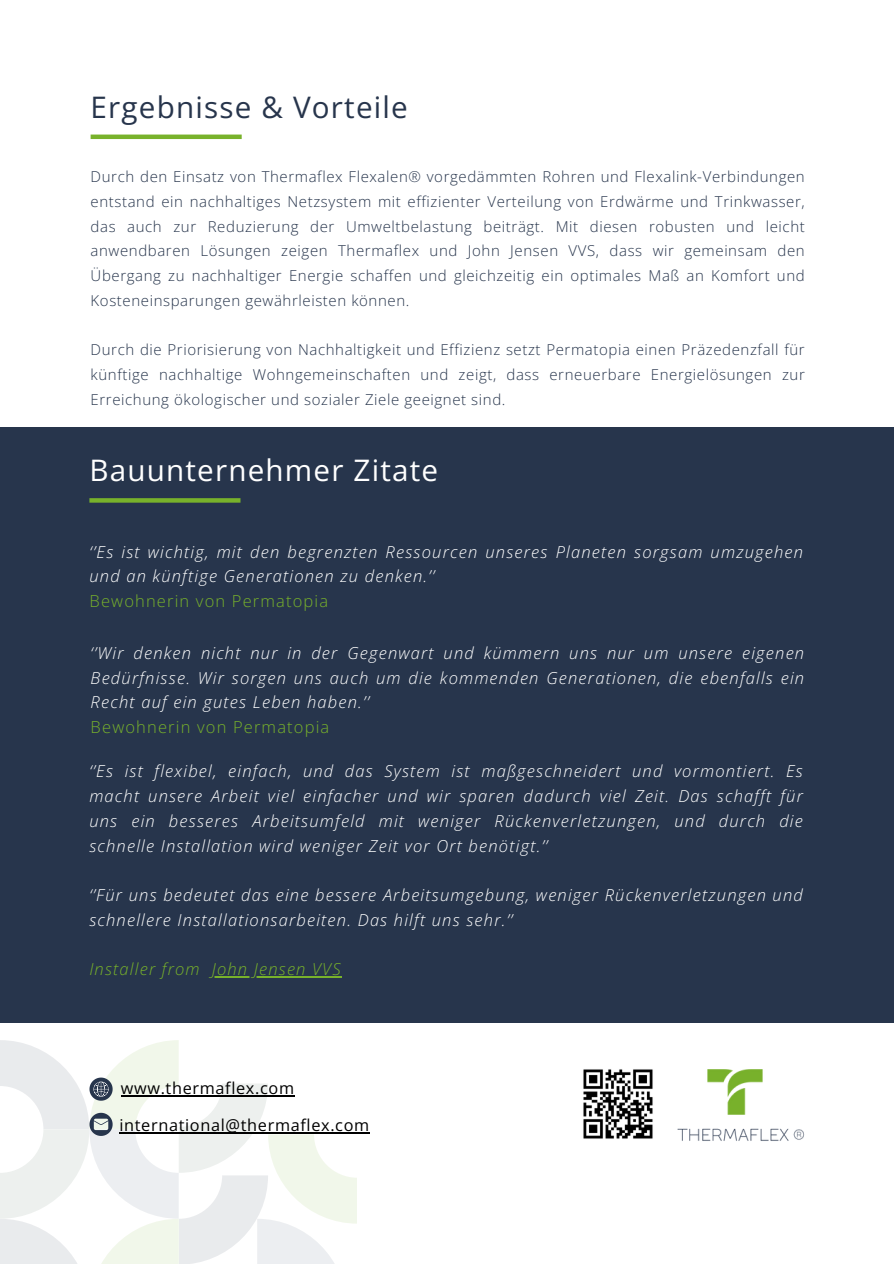
<style>
.page{position:relative;width:894px;height:1264px;background:#fff}
.page>*{position:absolute;margin:0;border:0;box-sizing:border-box;transform-origin:0 0}
.t1{font:29.7px "Open Sans";letter-spacing:.04em;color:#fff}
.t2{font:29.7px "Open Sans";letter-spacing:.04em;color:#27354c}
.t3{font:italic 300 16.5px/24.8px "Open Sans";letter-spacing:.07em;color:#fff}
.t4{font:300 16.5px "Open Sans";letter-spacing:.07em;color:#78b22b}
.t5{font:italic 300 16.5px "Open Sans";letter-spacing:.07em;color:#78b22b}
.t6{font:16.35px "Open Sans";letter-spacing:.04em;color:#000}
.t7{font:300 15px/24.8px "Open Sans";letter-spacing:.04em;color:#27354c;text-align:justify}
</style>
<div class="page">
<img style="left:677px;top:1069px;width:127px;height:72px">
<svg style="left:0;top:1040px;width:72px;height:37px;fill:#e9ebed"></svg>
<svg style="left:107px;top:1040px;width:250px;height:184px"></svg>
<svg style="left:0;top:1077px;width:346px;height:186px"></svg>
<div style="left:91px;top:134px;width:150px;height:5px;background:#78b22b"></div>
<div style="left:0;top:427px;width:893px;height:595px;background:#27354c"></div>
<svg style="left:89px;top:498px;width:151px;height:4px"></svg>
<img style="left:583px;top:1069px;width:70px;height:70px">
<hr style="left:119px;top:1132px;width:251px;height:1px;background:#000">
<hr style="left:121px;top:1095px;width:174px;height:1px;background:#000">
<hr style="left:212px;top:976px;width:130px;height:1px;background:#78b22b">
<h1 class="t2" style="left:91px;top:86px;width:318px">Ergebnisse &amp; Vorteile</h1>
<p class="t7" style="left:91px;top:164px;width:715px">Durch den Einsatz von Thermaflex Flexalen® vorgedämmten Rohren und Flexalink-Verbindungen entstand ein nachhaltiges Netzsystem mit effizienter Verteilung von Erdwärme und Trinkwasser, das auch zur Reduzierung der Umweltbelastung beiträgt. Mit diesen robusten und leicht anwendbaren Lösungen zeigen Thermaflex und John Jensen VVS, dass wir gemeinsam den Übergang zu nachhaltiger Energie schaffen und gleichzeitig ein optimales Maß an Komfort und Kosteneinsparungen gewährleisten können.</p>
<p class="t7" style="left:91px;top:337px;width:715px">Durch die Priorisierung von Nachhaltigkeit und Effizienz setzt Permatopia einen Präzedenzfall für künftige nachhaltige Wohngemeinschaften und zeigt, dass erneuerbare Energielösungen zur Erreichung ökologischer und sozialer Ziele geeignet sind.</p>
<p class="t1" style="left:89px;top:449px;width:350px">Bauunternehmer Zitate</p>
<p class="t3" style="left:89px;top:539px;width:715px">‘’Es ist wichtig, mit den begrenzten Ressourcen unseres Planeten sorgsam umzugehen und an künftige Generationen zu denken.’’</p>
<p class="t4" style="left:89px;top:589px;width:240px">Bewohnerin von Permatopia</p>
<p class="t3" style="left:91px;top:640px;width:715px;text-align:justify">‘’Wir denken nicht nur in der Gegenwart und kümmern uns nur um unsere eigenen Bedürfnisse. Wir sorgen uns auch um die kommenden Generationen, die ebenfalls ein Recht auf ein gutes Leben haben.’’</p>
<p class="t4" style="left:91px;top:715px;width:240px">Bewohnerin von Permatopia</p>
<p class="t3" style="left:89px;top:758px;width:715px;text-align:justify">‘’Es ist flexibel, einfach, und das System ist maßgeschneidert und vormontiert. Es macht unsere Arbeit viel einfacher und wir sparen dadurch viel Zeit. Das schafft für uns ein besseres Arbeitsumfeld mit weniger Rückenverletzungen, und durch die schnelle Installation wird weniger Zeit vor Ort benötigt.’’</p>
<p class="t3" style="left:89px;top:882px;width:715px">‘’Für uns bedeutet das eine bessere Arbeitsumgebung, weniger Rückenverletzungen und schnellere Installationsarbeiten. Das hilft uns sehr.’’</p>
<p class="t5" style="left:89px;top:957px;width:112px">Installer from</p>
<p class="t5" style="left:212px;top:957px;width:130px">John Jensen VVS</p>
<p class="t6" style="left:121px;top:1076px;width:175px">www.thermaflex.com</p>
<h1 class="t6" style="left:119px;top:1113px;width:251px">international@thermaflex.com</h1>
</div>
